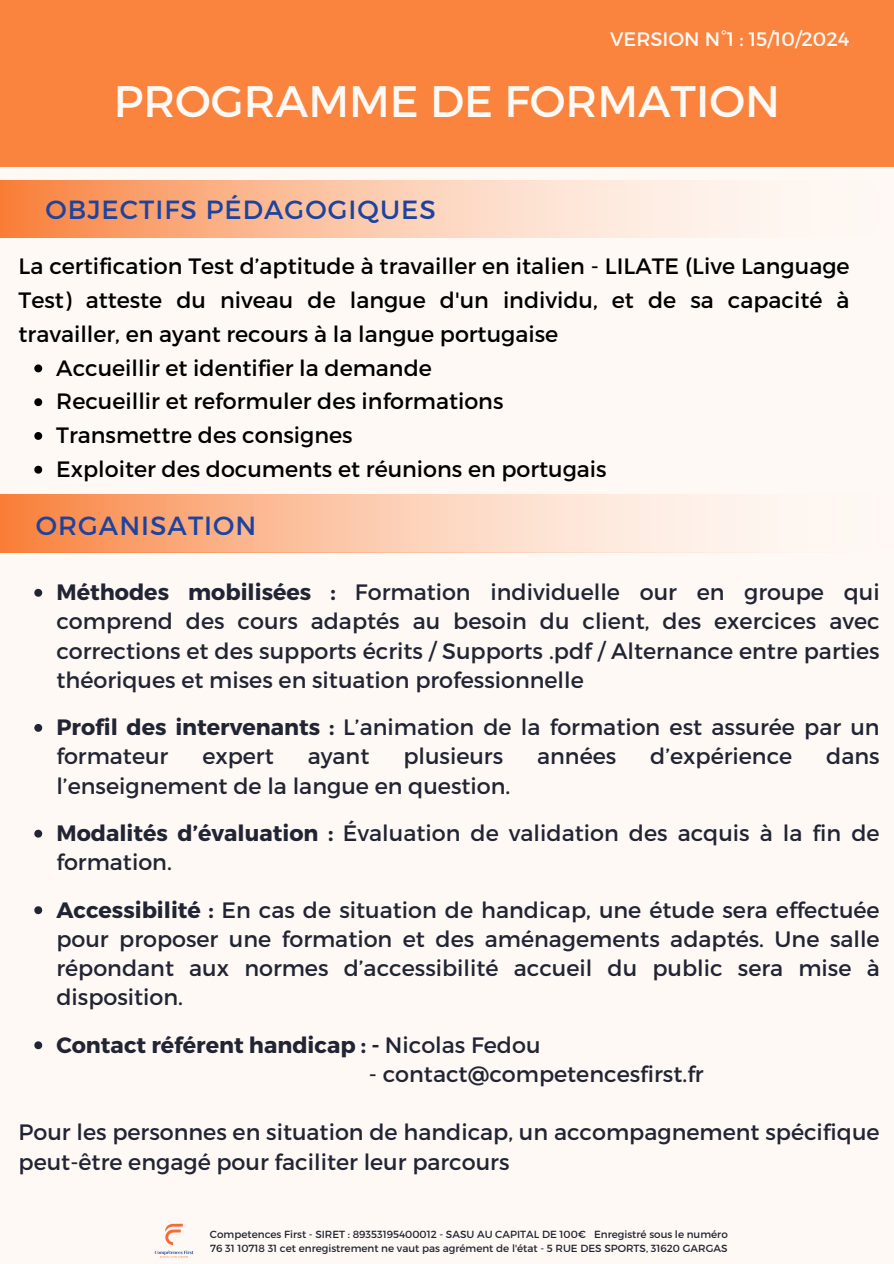
<style>
.page{position:relative;width:894px;height:1264px;background:#fff}
.page>*{position:absolute;margin:0;border:0;box-sizing:border-box;transform-origin:0 0}
.t1{font:43.95px "Montserrat";color:#fff9f5}
.t2{font:26.25px "Montserrat";letter-spacing:.04em;color:#1e439e}
.t3{font:22.2px/29.2px "Montserrat";color:#212533}
.t4{font:22.2px/33.8px "Montserrat";color:#000;text-align:justify}
.t5{font:700 22.2px "Montserrat";color:#212533}
.t6{font:19.5px "Montserrat";color:#fff9f5}
.t7{font:10.35px "Montserrat";color:#212533}
.s1{font-weight:700}
.s2{font-weight:400}
</style>
<div class="page">
<div style="left:0;top:0;width:893px;height:1263px;background:#fff9f5"></div>
<div style="left:0;top:0;width:893px;height:166px;background:#fa833e"></div>
<svg style="left:0;top:495px;width:715px;height:57px;background:#fbc3a2"></svg>
<img style="left:154px;top:1223px;width:40px;height:35px">
<svg style="left:0;top:180px;width:716px;height:57px;background:#fbc3a2"></svg>
<svg style="left:34px;top:589px;width:8px;height:7px"></svg>
<svg style="left:34px;top:724px;width:8px;height:7px"></svg>
<svg style="left:34px;top:829px;width:8px;height:8px"></svg>
<svg style="left:34px;top:906px;width:8px;height:8px"></svg>
<svg style="left:34px;top:1041px;width:8px;height:8px"></svg>
<svg style="left:34px;top:364px;width:8px;height:8px"></svg>
<svg style="left:34px;top:398px;width:8px;height:8px"></svg>
<svg style="left:34px;top:432px;width:8px;height:8px"></svg>
<svg style="left:34px;top:466px;width:8px;height:7px"></svg>
<p class="t6" style="left:610px;top:27px;width:241px">VERSION N°1 : 15/10/2024</p>
<h1 class="t1" style="left:114px;top:72px;width:667px">PROGRAMME DE FORMATION</h1>
<p class="t2" style="left:45px;top:193px;width:392px">OBJECTIFS PÉDAGOGIQUES</p>
<p class="t4" style="left:19px;top:248px;width:832px">La certification Test d’aptitude à travailler en italien - LILATE (Live Language Test) atteste du niveau de langue d'un individu, et de sa capacité à travailler, en ayant recours à la langue portugaise</p>
<p class="t4" style="left:56px;top:350px;width:377px">Accueillir et identifier la demande</p>
<h3 class="t4" style="left:56px;top:383px;width:448px">Recueillir et reformuler des informations</h3>
<h3 class="t4" style="left:56px;top:417px;width:297px">Transmettre des consignes</h3>
<p class="t4" style="left:56px;top:451px;width:551px">Exploiter des documents et réunions en portugais</p>
<h4 class="t2" style="left:36px;top:508px;width:222px">ORGANISATION</h4>
<p class="t3" style="left:56px;top:576px;width:824px;text-align:justify"><span class="s1">Méthodes mobilisées :</span> Formation individuelle our en groupe qui comprend des cours adaptés au besoin du client, des exercices avec corrections et des supports écrits / Supports .pdf / Alternance entre parties théoriques et mises en situation professionnelle</p>
<p class="t3" style="left:56px;top:711px;width:824px"><span class="s1">Profil des intervenants :</span> L’animation de la formation est assurée par un formateur</p>
<p class="t3" style="left:202px;top:740px;width:73px">expert</p>
<p class="t3" style="left:307px;top:740px;width:63px">ayant</p>
<p class="t3" style="left:403px;top:740px;width:101px">plusieurs</p>
<p class="t3" style="left:537px;top:740px;width:81px">années</p>
<p class="t3" style="left:650px;top:740px;width:144px">d’expérience</p>
<p class="t3" style="left:826px;top:740px;width:55px">dans</p>
<p class="t3" style="left:56px;top:770px;width:455px">l’enseignement de la langue en question.</p>
<p class="t3" style="left:56px;top:817px;width:824px"><span class="s1">Modalités d’évaluation :</span> Évaluation de validation des acquis à la fin de formation.</p>
<h2 class="t3" style="left:56px;top:893px;width:824px;text-align:justify"><span class="s1">Accessibilité :</span> En cas de situation de handicap, une étude sera effectuée pour proposer une formation et des aménagements adaptés. Une salle répondant aux normes d’accessibilité accueil du public sera mise à disposition.</h2>
<p class="t5" style="left:56px;top:1030px;width:485px">Contact référent handicap : - <span class="s2">Nicolas Fedou</span></p>
<p class="t3" style="left:369px;top:1058px;width:336px">- contact@competencesfirst.fr</p>
<p class="t3" style="left:19px;top:1116px;width:862px">Pour les personnes en situation de handicap, un accompagnement spécifique peut-être engagé pour faciliter leur parcours</p>
<p class="t7" style="left:210px;top:1227px;width:519px">Competences First - SIRET : 89353195400012 - SASU AU CAPITAL DE 100€ Enregistré sous le numéro</p>
<h2 class="t7" style="left:210px;top:1241px;width:518px">76 31 10718 31 cet enregistrement ne vaut pas agrément de l'état - 5 RUE DES SPORTS, 31620 GARGAS</h2>
</div>
